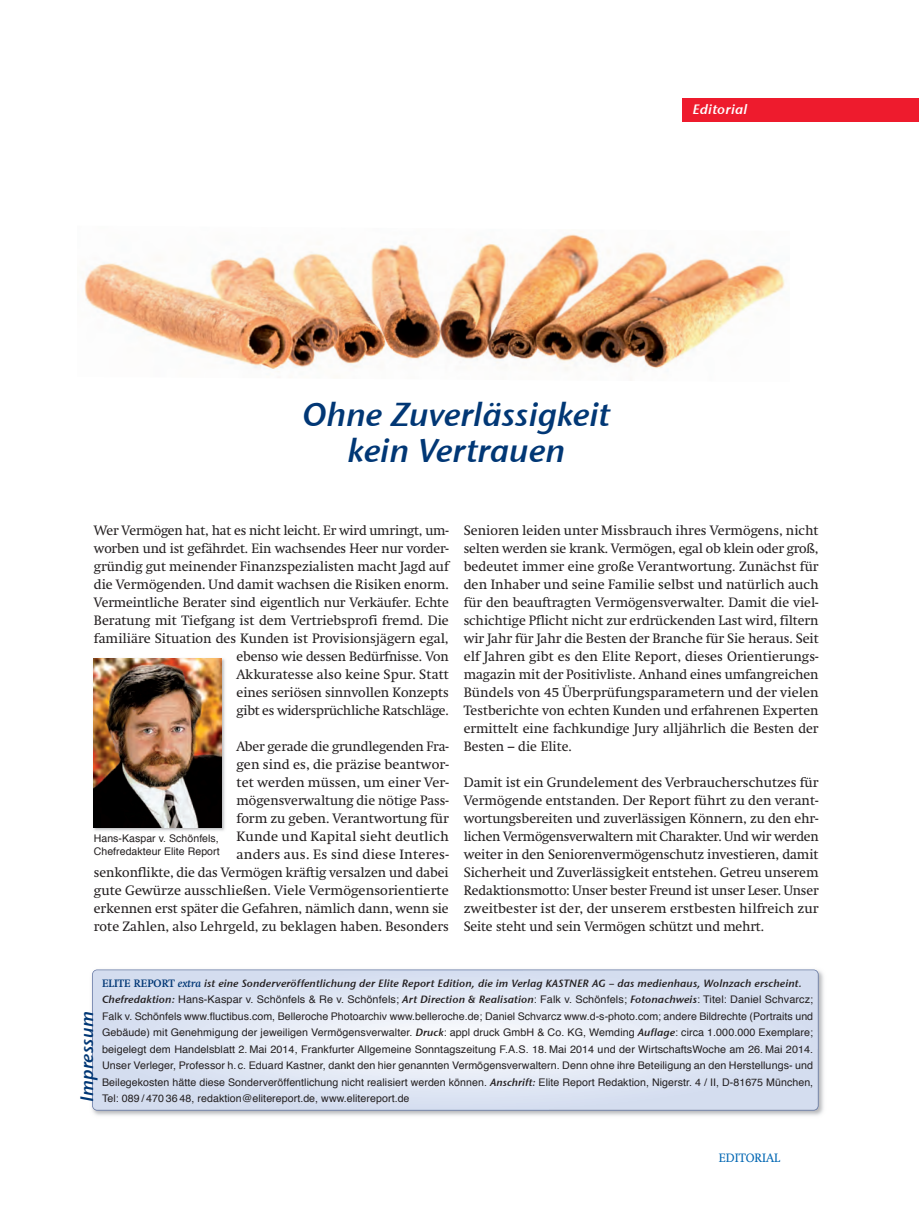
<style>
.page{position:relative;width:919px;height:1217px;background:#fff}
.page>*{position:absolute;margin:0;border:0;box-sizing:border-box;transform-origin:0 0}
.t1{font:33px/36px "Stone Sans Sem ITCTT Semi Ita";color:#013775;text-align:center}
.t2{font:18px "Stone Sans Sem ITCTT Semi Ita";letter-spacing:.015em;color:#013775}
.t3{font:13.5px/18px "Swift";color:#231f20;text-align:right}
.t4{font:13.5px "Stone Sans Sem ITCTT Semi Ita";letter-spacing:.015em;color:#fff;scale:1.04 1}
.t5{font:12px "Swift";color:#0166b3}
.t6{font:10.5px/16.5px "Helvetica";letter-spacing:.005em;color:#231f20;text-align:justify}
.t7{font:10.5px "Stone Sans Sem ITCTT Semi Ita";letter-spacing:.01em;color:#231f20}
.s1{font-family:"Swift";font-weight:700;color:#013775}
.s2{font-family:"Swift";font-weight:700;font-style:italic;color:#013775}
.s3{font-family:"Stone Sans Sem ITCTT Semi Ita"}
</style>
<div class="page">
<img style="left:92px;top:969px;width:732px;height:147px">
<svg style="left:93px;top:970px;width:724px;height:139px;background:#dfe5f3"></svg>
<div style="left:92px;top:969px;width:726px;height:141px;border:2px solid #6377a6;border-radius:5px"></div>
<img style="left:93px;top:658px;width:132px;height:173px">
<img style="left:94px;top:658px;width:127px;height:169px">
<div style="left:682px;top:98px;width:236px;height:23px;background:#ee1b2d"></div>
<img style="left:84px;top:231px;width:701px;height:141px">
<p class="t4" style="left:692px;top:101px;width:54px">Editorial</p>
<h1 class="t1" style="left:302px;top:396px;width:309px">Ohne Zuverlässigkeit kein Vertrauen</h1>
<p class="t3" style="left:94px;top:521px;width:356px">Wer Vermögen hat, hat es nicht leicht. Er wird umringt, um&shy;worben und ist gefährdet. Ein wachsendes Heer nur vorder&shy;gründig gut meinender Finanzspezialisten macht Jagd auf die Vermögenden. Und damit wachsen die Risiken enorm.<br>Vermeintliche Berater sind eigentlich nur Verkäufer. Echte Beratung mit Tiefgang ist dem Vertriebsprofi fremd. Die familiäre Situation des Kunden ist Provisionsjägern egal, ebenso wie dessen Bedürfnisse. Von<br>Akkuratesse also keine Spur. Statt<br>eines seriösen sinnvollen Konzepts<br>gibt es widersprüchliche Ratschläge.</p>
<p class="t3" style="left:94px;top:737px;width:356px">Aber gerade die grundlegenden Fra-<br>gen sind es, die präzise beantwor-<br>tet werden müssen, um einer Ver-<br>mögensverwaltung die nötige Pass -<br>form zu geben. Verantwortung für<br>Kunde und Kapital sieht deutlich<br>anders aus. Es sind diese Interes-<br>senkonflikte, die das Vermögen kräftig versalzen und dabei gute Gewürze ausschließen. Viele Vermögensorientierte erkennen erst später die Gefahren, nämlich dann, wenn sie rote Zahlen, also Lehrgeld, zu beklagen haben. Besonders</p>
<p class="t6" style="left:94px;top:832px;width:127px;line-height:12.8px">Hans-Kaspar v. Schönfels,<br>Chefredakteur Elite Report</p>
<p class="t3" style="left:463px;top:521px;width:356px;text-align:justify">Senioren leiden unter Missbrauch ihres Vermögens, nicht selten werden sie krank. Vermögen, egal ob klein oder groß, bedeutet immer eine große Verantwortung. Zunächst für den Inhaber und seine Familie selbst und natürlich auch für den beauftragten Vermögensverwalter. Damit die viel&shy;schichtige Pflicht nicht zur erdrückenden Last wird, filtern wir Jahr für Jahr die Besten der Branche für Sie heraus. Seit elf Jahren gibt es den Elite Report, dieses Orien tierungs - magazin mit der Positivliste. Anhand eines umfangreichen Bündels von 45 Überprüfungsparametern und der vielen Testberichte von echten Kunden und erfahrenen Experten ermittelt eine fachkundige Jury alljährlich die Besten der Besten – die Elite.</p>
<p class="t3" style="left:463px;top:773px;width:356px;text-align:justify">Damit ist ein Grundelement des Verbraucherschutzes für Vermögende entstanden. Der Report führt zu den verant&shy;wortungsbereiten und zuverlässigen Könnern, zu den ehr - lichen Vermögensverwaltern mit Charakter. Und wir werden weiter in den Seniorenvermögenschutz investieren, damit Sicherheit und Zuverlässigkeit entstehen. Getreu unserem Redaktionsmotto: Unser bester Freund ist unser Leser. Unser zweitbester ist der, der unserem erstbesten hilfreich zur Seite steht und sein Vermögen schützt und mehrt.</p>
<p class="t7" style="left:102px;top:976px;width:701px"><span class="s1">ELITE REPORT</span> <span class="s2">extra</span> ist eine Sonderveröffentlichung der Elite Report Edition, die im Verlag KASTNER AG – das medienhaus, Wolnzach erscheint.</p>
<p class="t6" style="left:102px;top:991px;width:712px"><span class="s3">Chefredaktion:</span> Hans-Kaspar v. Schönfels &amp; Re v. Schönfels; <span class="s3">Art Direction &amp; Realisation</span>: Falk v. Schönfels; <span class="s3">Fotonachweis</span>: Titel: Daniel Schvarcz; Falk v. Schönfels www.fluctibus.com, Belleroche Pho to archiv www.belleroche.de; Daniel Schvarcz www.d-s-photo.com; andere Bildrechte (Portraits und Gebäude) mit Genehmigung der jeweiligen Vermögensverwalter. <span class="s3">Druck</span>: appl druck GmbH &amp; Co. KG, Wemding <span class="s3">Auflage</span>: circa 1.000.000 Exemplare; beigelegt dem Handels blatt 2. Mai 2014, Frankfurter Allgemeine Sonntagszeitung F.A.S. 18. Mai 2014 und der WirtschaftsWoche am 26. Mai 2014.<br>Unser Verleger, Professor h.c. Eduard Kastner, dankt den hier genannten Vermö gens verwaltern. Denn ohne ihre Be teiligung an den Herstellungs- und Beilege kosten hätte diese Sonderveröffent lichung nicht re alisiert werden können. <span class="s3">Anschrift:</span> Elite Report Redaktion, Nigerstr. 4 / II, D-81675 München,</p>
<h2 class="t2" style="left:76px;top:1102px;width:92px;rotate:-90deg">Impressum</h2>
<p class="t6" style="left:102px;top:1090px;width:309px">Tel: 089 / 470 36 48, redaktion@elitereport.de, www.elitereport.de</p>
<p class="t5" style="left:718px;top:1150px;width:63px">EDITORIAL</p>
</div>
